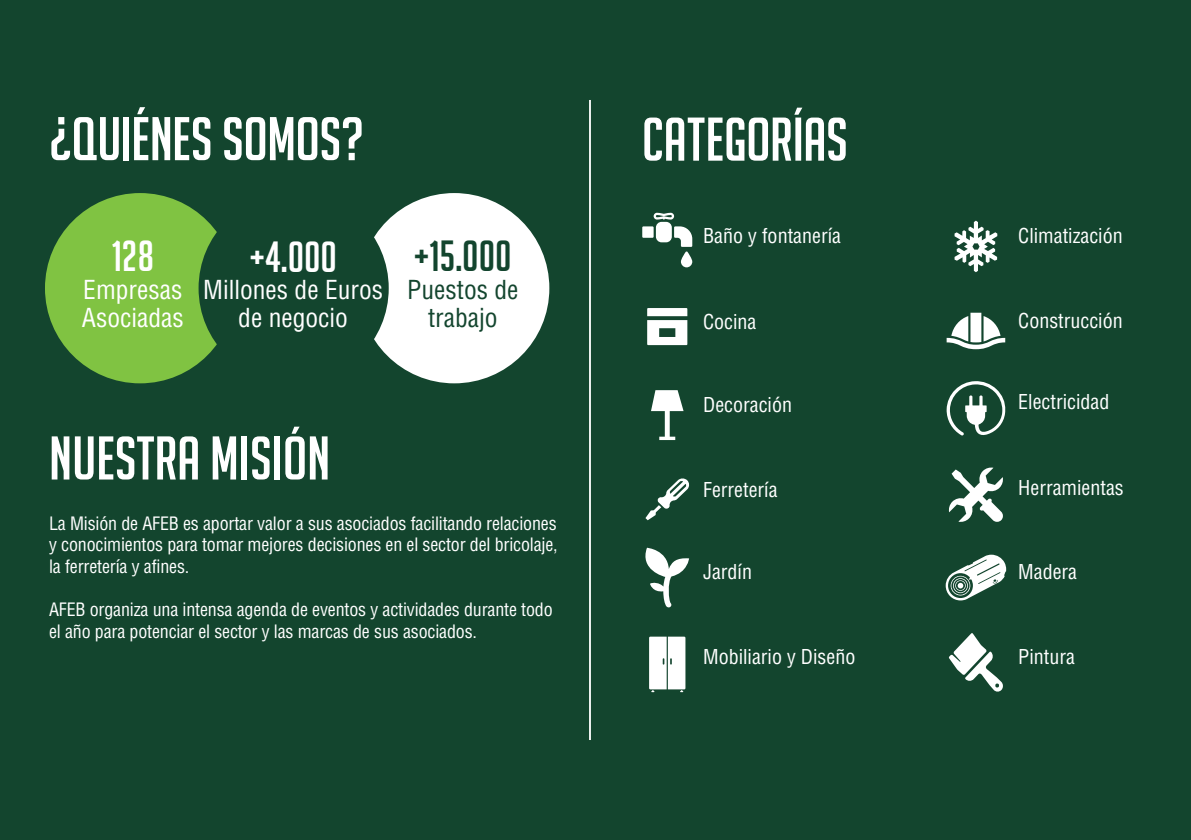
<style>
.page{position:relative;width:1191px;height:840px;background:#fff}
.page>*{position:absolute;margin:0;border:0;box-sizing:border-box;transform-origin:0 0}
.t1{font:60px "Big Noodle Titling";color:#fff}
.t2{font:42.6px "Big Noodle Titling";color:#fff}
.t3{font:42.6px "Big Noodle Titling";color:#13452e}
.t4{font:condensed 25.6px/27.6px "Helvetica";color:#fff}
.t5{font:condensed 25.6px/27.6px "Helvetica";color:#13452e;text-align:center}
.t6{font:condensed 20px "Helvetica";color:#fff}
.t7{font:condensed 18px/21.6px "Helvetica";letter-spacing:-.01em;color:#fff;text-align:justify}
</style>
<div class="page">
<div style="left:0;top:0;width:1191px;height:839px;background:#13452e"></div>
<div style="left:45px;top:193px;width:190px;height:190px;background:#80c342;border-radius:50%"></div>
<div style="left:359px;top:193px;width:190px;height:190px;background:#fff;border-radius:50%"></div>
<div style="left:198px;top:193px;width:191px;height:190px;background:#13452e;border-radius:50%"></div>
<div style="left:642px;top:226px;width:11px;height:12px;background:#fff"></div>
<div style="left:656px;top:222px;width:16px;height:20px;background:#fff;border-radius:6px"></div>
<svg style="left:674px;top:226px;width:18px;height:41px"></svg>
<svg style="left:653px;top:213px;width:21px;height:6px"></svg>
<svg style="left:647px;top:308px;width:40px;height:37px"></svg>
<svg style="left:651px;top:390px;width:32px;height:50px"></svg>
<svg style="left:645px;top:478px;width:44px;height:42px"></svg>
<svg style="left:645px;top:547px;width:44px;height:60px"></svg>
<svg style="left:649px;top:636px;width:36px;height:55px"></svg>
<svg style="left:954px;top:220px;width:43px;height:52px"></svg>
<svg style="left:946px;top:312px;width:59px;height:37px"></svg>
<svg style="left:946px;top:381px;width:59px;height:54px"></svg>
<svg style="left:948px;top:467px;width:55px;height:55px"></svg>
<svg style="left:945px;top:554px;width:61px;height:46px"></svg>
<svg style="left:948px;top:633px;width:55px;height:58px"></svg>
<hr style="left:589px;top:100px;width:2px;height:639px;background:#fff">
<h1 class="t1" style="left:49px;top:106px;width:316px">¿QUIÉNES SOMOS?</h1>
<h2 class="t2" style="left:112px;top:233px;width:44px">128</h2>
<h3 class="t4" style="left:82px;top:275px;width:103px">Empresas<br>Asociadas</h3>
<h2 class="t2" style="left:249px;top:233px;width:90px">+4.000</h2>
<h3 class="t4" style="left:203px;top:276px;width:181px;text-align:center">Millones de Euros de negocio</h3>
<h2 class="t3" style="left:413px;top:233px;width:100px">+15.000</h2>
<h3 class="t5" style="left:407px;top:275px;width:113px">Puestos de trabajo</h3>
<h1 class="t1" style="left:49px;top:425px;width:283px">NUESTRA MISIÓN</h1>
<p class="t7" style="left:49px;top:512px;width:510px">La Misión de AFEB es aportar valor a sus asociados facilitando relaciones y conocimientos para tomar mejores decisiones en el sector del bricolaje, la ferretería y afines.</p>
<p class="t7" style="left:49px;top:598px;width:505px">AFEB organiza una intensa agenda de eventos y actividades durante todo el año para potenciar el sector y las marcas de sus asociados.</p>
<h1 class="t1" style="left:642px;top:107px;width:207px">CATEGORÍAS</h1>
<p class="t6" style="left:703px;top:223px;width:139px">Baño y fontanería</p>
<p class="t6" style="left:703px;top:309px;width:55px">Cocina</p>
<p class="t6" style="left:703px;top:392px;width:90px">Decoración</p>
<p class="t6" style="left:703px;top:477px;width:76px">Ferretería</p>
<p class="t6" style="left:703px;top:558px;width:50px">Jardín</p>
<p class="t6" style="left:703px;top:643px;width:154px">Mobiliario y Diseño</p>
<p class="t6" style="left:1018px;top:223px;width:106px">Climatización</p>
<p class="t6" style="left:1018px;top:308px;width:106px">Construcción</p>
<p class="t6" style="left:1018px;top:389px;width:93px">Electricidad</p>
<p class="t6" style="left:1018px;top:475px;width:107px">Herramientas</p>
<p class="t6" style="left:1018px;top:558px;width:60px">Madera</p>
<p class="t6" style="left:1018px;top:643px;width:58px">Pintura</p>
</div>
